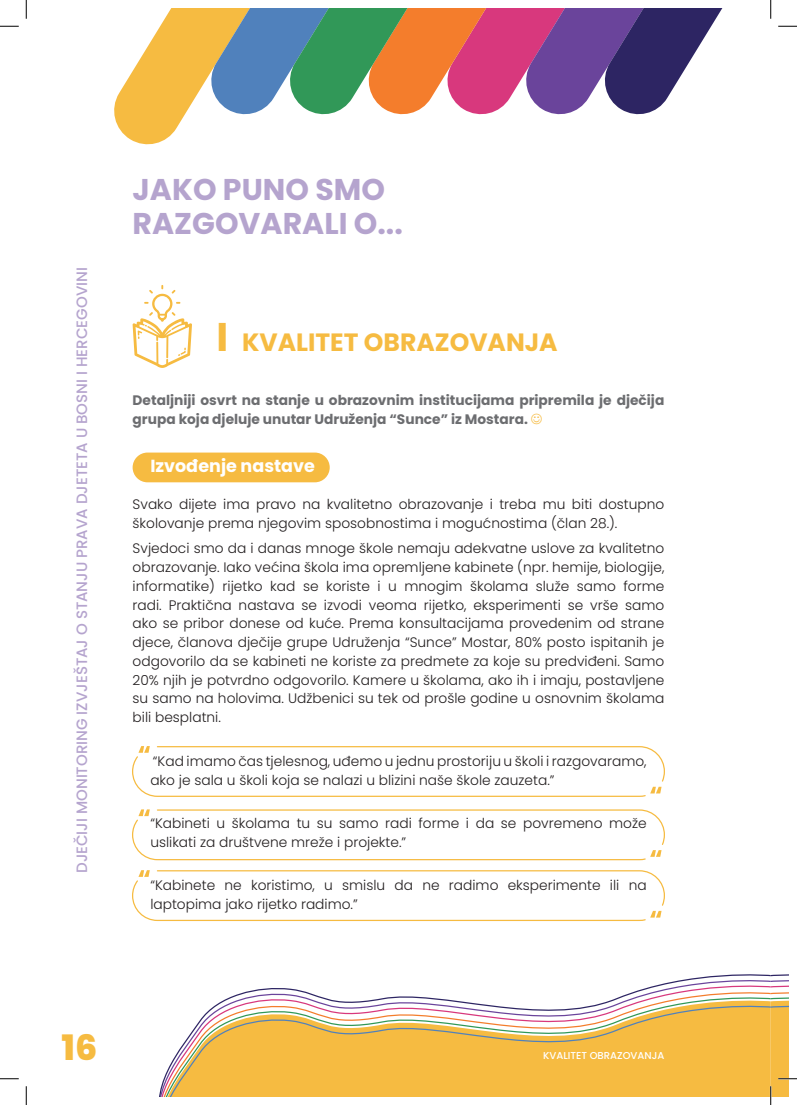
<style>
.page{position:relative;width:797px;height:1105px;background:#fff}
.page>*{position:absolute;margin:0;border:0;box-sizing:border-box;transform-origin:0 0}
.t1{font:800 35px "Poppins";color:#f6bb41}
.Paragraph_Style_1{font:700 30px/34.5px "Poppins";color:#b5a4ce}
._1{font:700 25px "Poppins";color:#f6bb41}
._1_2{font:700 17.5px "Poppins";color:#fff}
.t2{font:500 15px "Poppins";color:#b5a4ce}
.Text{font:300 13.75px/18.8px "Poppins";color:#231f20}
.Text-2{font:700 13.75px/18.8px "Poppins";color:#6c6d70}
.t3{font:500 10px "Poppins";color:#fff}
.s1{font-size:40px}
</style>
<div class="page">
<svg style="left:159px;top:974px;width:610px;height:122px"></svg>
<div style="left:133px;top:453px;width:197px;height:29px;background:#f6bb41;border-radius:15px"></div>
<svg style="left:133px;top:285px;width:59px;height:83px"></svg>
<svg style="left:132px;top:746px;width:533px;height:51px"></svg>
<svg style="left:132px;top:809px;width:533px;height:52px"></svg>
<svg style="left:132px;top:870px;width:533px;height:51px"></svg>
<svg style="left:0;top:25px;width:19px;height:2px"></svg>
<svg style="left:0;top:1078px;width:19px;height:1px"></svg>
<svg style="left:25px;top:0;width:2px;height:19px"></svg>
<svg style="left:25px;top:1086px;width:2px;height:19px"></svg>
<svg style="left:114px;top:0;width:683px;height:145px"></svg>
<svg style="left:769px;top:974px;width:28px;height:131px"></svg>
<p class="t2" style="left:73px;top:873px;width:607px;rotate:-90deg">DJEČIJI MONITORING IZVJEŠTAJ O STANJU PRAVA DJETETA U BOSNI I HERCEGOVINI</p>
<p class="Paragraph_Style_1" style="left:133px;top:172px;width:272px">JAKO PUNO SMO<br>RAZGOVARALI O...</p>
<p class="_1" style="left:216px;top:328px;width:343px"><span class="s1">I</span> KVALITET OBRAZOVANJA</p>
<p class="Text-2" style="left:133px;top:391px;width:533px">Detaljniji osvrt na stanje u obrazovnim institucijama pripremila je dječija grupa koja djeluje unutar Udruženja “Sunce” iz Mostara.</p>
<p class="_1_2" style="left:150px;top:456px;width:166px">Izvođenje nastave</p>
<p class="Text" style="left:133px;top:495px;width:533px">Svako dijete ima pravo na kvalitetno obrazovanje i treba mu biti dostupno školovanje prema njegovim sposobnostima i mogućnostima (član 28.).</p>
<p class="Text" style="left:133px;top:539px;width:533px;text-align:justify">Svjedoci smo da i danas mnoge škole nemaju adekvatne uslove za kvalitetno obrazovanje. Iako većina škola ima opremljene kabinete (npr. hemije, biologije, informatike) rijetko kad se koriste i u mnogim školama služe samo forme radi. Praktična nastava se izvodi veoma rijetko, eksperimenti se vrše samo ako se pribor donese od kuće. Prema konsultacijama provedenim od strane djece, članova dječije grupe Udruženja “Sunce” Mostar, 80% posto ispitanih je odgovorilo da se kabineti ne koriste za predmete za koje su predviđeni. Samo 20% njih je potvrdno odgovorilo. Kamere u školama, ako ih i imaju, postavljene su samo na holovima. Udžbenici su tek od prošle godine u osnovnim školama bili besplatni.</p>
<p class="Text" style="left:150px;top:752px;width:498px">“Kad imamo čas tjelesnog, uđemo u jednu prostoriju u školi i razgovaramo, ako je sala u školi koja se nalazi u blizini naše škole zauzeta.”</p>
<p class="Text" style="left:150px;top:814px;width:498px">“Kabineti u školama tu su samo radi forme i da se povremeno može uslikati za društvene mreže i projekte.”</p>
<p class="Text" style="left:150px;top:876px;width:498px">“Kabinete ne koristimo, u smislu da ne radimo eksperimente ili na laptopima jako rijetko radimo.”</p>
<h1 class="t1" style="left:62px;top:1027px;width:37px">16</h1>
<p class="t3" style="left:543px;top:1050px;width:123px">KVALITET OBRAZOVANJA</p>
</div>
